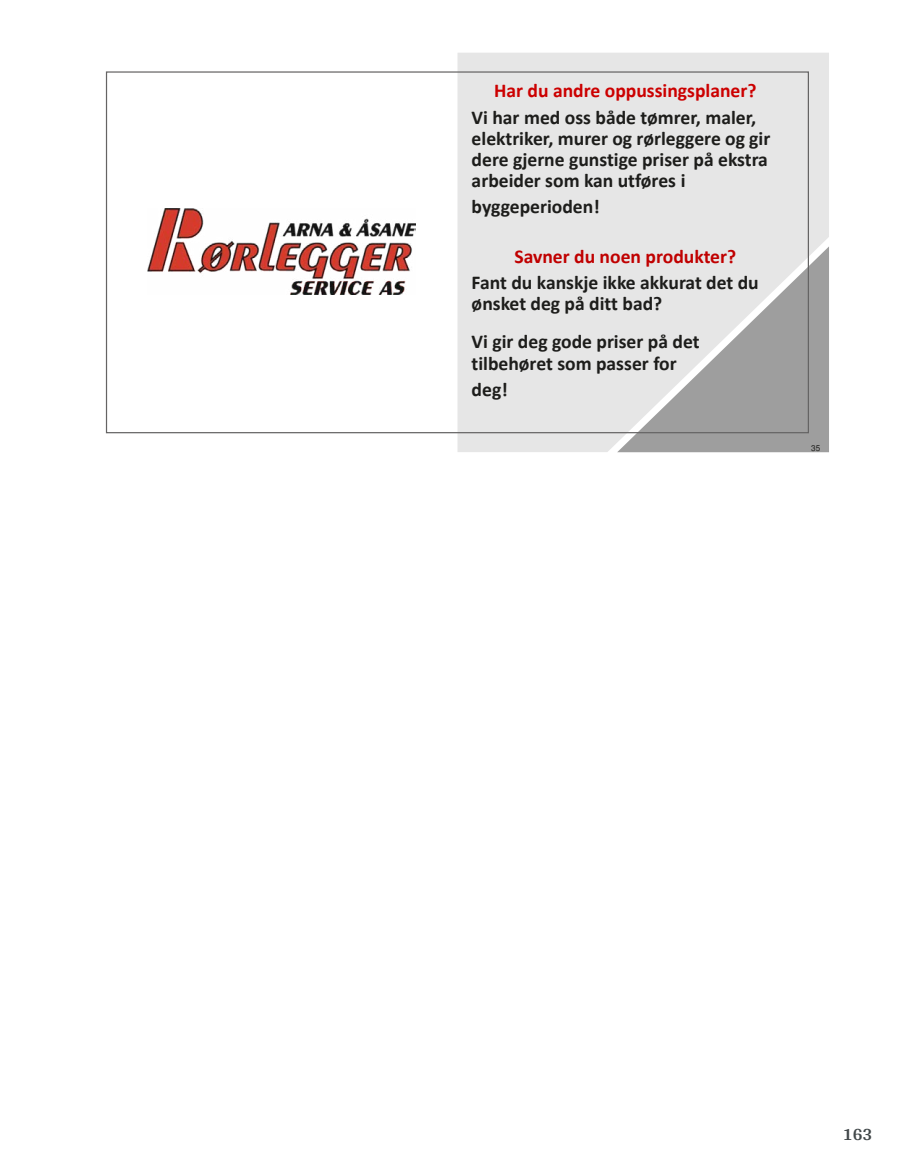
<style>
.page{position:relative;width:915px;height:1172px;background:#fff}
.page>*{position:absolute;margin:0;border:0;box-sizing:border-box;transform-origin:0 0}
.t1{font:700 19.65px/21.1px "Calibri";color:#1d1d1b}
.t2{font:700 19.65px "Calibri";color:#c00}
.t3{font:700 19.65px "Calibri";color:#c00000}
.t4{font:700 18px "Arya";color:#414749}
.t5{font:8.1px "Arial";color:#1d1d1b}
</style>
<div class="page">
<div style="left:457px;top:53px;width:371px;height:399px;background:#e6e6e6"></div>
<svg style="left:617px;top:246px;width:211px;height:206px"></svg>
<img style="left:148px;top:209px;width:268px;height:86px">
<p class="t2" style="left:494px;top:77px;width:264px">Har du andre oppussingsplaner?</p>
<p class="t1" style="left:471px;top:106px;width:300px">Vi har med oss både tømrer, maler, elektriker, murer og rørleggere og gir dere gjerne gunstige priser på ekstra arbeider som kan utføres i</p>
<p class="t1" style="left:471px;top:195px;width:129px">byggeperioden!</p>
<p class="t3" style="left:514px;top:243px;width:223px">Savner du noen produkter?</p>
<p class="t1" style="left:471px;top:271px;width:288px">Fant du kanskje ikke akkurat det du ønsket deg på ditt bad?</p>
<p class="t1" style="left:471px;top:331px;width:229px">Vi gir deg gode priser på det tilbehøret som passer for</p>
<p class="t1" style="left:471px;top:378px;width:38px">deg!</p>
<p class="t5" style="left:811px;top:443px;width:11px">35</p>
<p class="t4" style="left:842px;top:1123px;width:31px">163</p>
</div>
